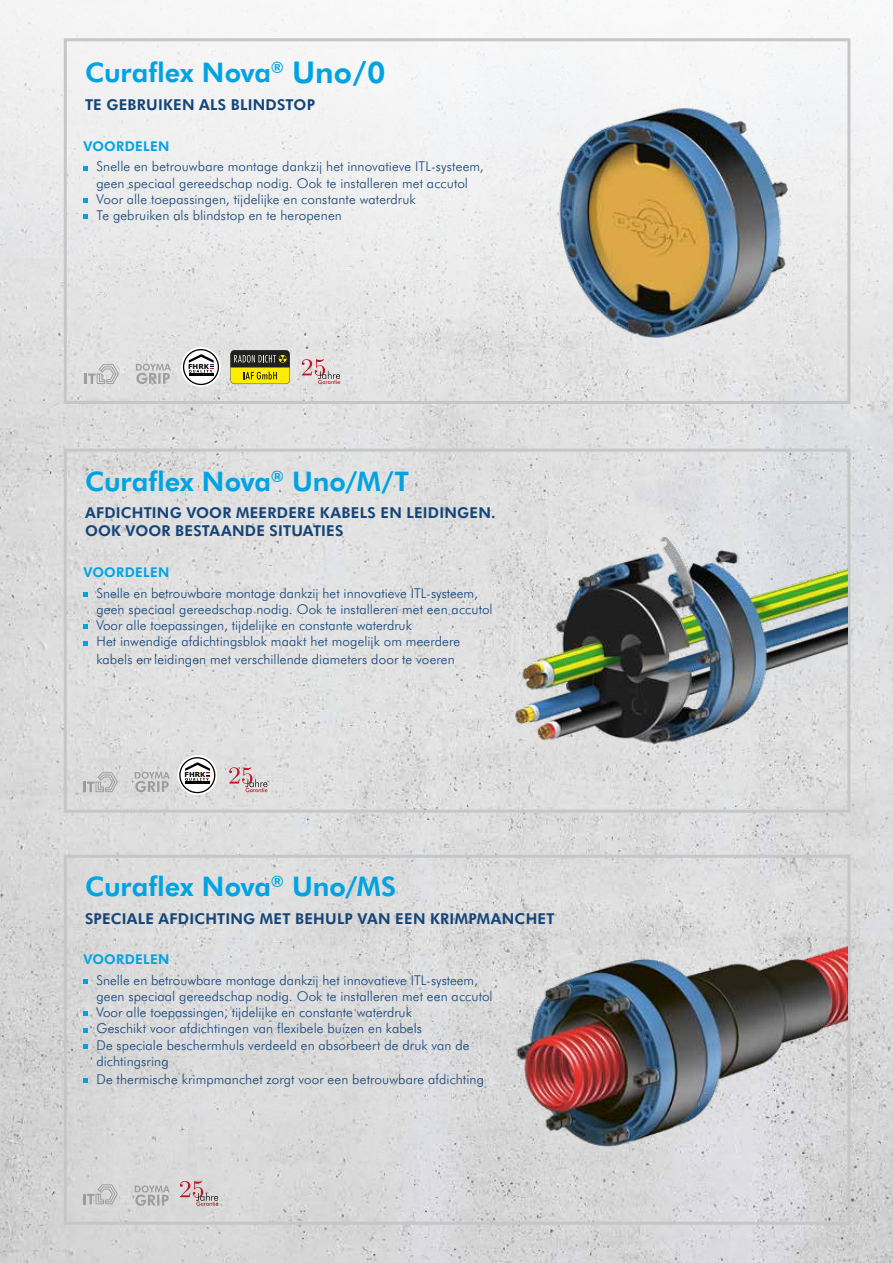
<style>
.page{position:relative;width:893px;height:1263px;background:#fff}
.page>*{position:absolute;margin:0;border:0;box-sizing:border-box;transform-origin:0 0}
.t1{font:700 27px "Futura BT";letter-spacing:-.005em;color:#00a3e2}
.t2{font:700 15px/18px "Futura BT";letter-spacing:.015em;color:#144478}
.t3{font:300 13.5px/16.2px "Futura BT";letter-spacing:.005em;color:#144478}
.t4{font:700 13.5px "Futura BT";letter-spacing:.02em;color:#00a3e2}
.t5{font:700 6.9px "Verdana";color:#000}
.s1{font-size:30px}
</style>
<div class="page">
<img style="left:0;top:0;width:893px;height:1263px">
<div style="left:64px;top:38px;width:786px;height:366px;border:3px solid #c6c6c6"></div>
<img style="left:536px;top:91px;width:279px;height:260px">
<div style="left:64px;top:449px;width:786px;height:364px;border:3px solid #c6c6c6"></div>
<img style="left:488px;top:538px;width:359px;height:222px">
<div style="left:64px;top:855px;width:786px;height:370px;border:3px solid #c6c6c6"></div>
<img style="left:507px;top:867px;width:340px;height:332px">
<svg style="left:83px;top:772px;width:35px;height:20px"></svg>
<svg style="left:135px;top:772px;width:35px;height:20px"></svg>
<svg style="left:229px;top:767px;width:38px;height:25px"></svg>
<svg style="left:177px;top:755px;width:40px;height:40px"></svg>
<svg style="left:179px;top:757px;width:36px;height:36px"></svg>
<svg style="left:85px;top:364px;width:34px;height:20px"></svg>
<svg style="left:136px;top:364px;width:35px;height:20px"></svg>
<svg style="left:181px;top:347px;width:40px;height:40px"></svg>
<svg style="left:183px;top:349px;width:36px;height:36px"></svg>
<svg style="left:302px;top:359px;width:38px;height:25px"></svg>
<svg style="left:230px;top:350px;width:60px;height:34px;background:#8c8523"></svg>
<svg style="left:83px;top:1184px;width:35px;height:20px"></svg>
<svg style="left:135px;top:1185px;width:35px;height:21px"></svg>
<svg style="left:180px;top:1181px;width:38px;height:25px"></svg>
<svg style="left:84px;top:979px;width:4px;height:5px"></svg>
<svg style="left:84px;top:1011px;width:4px;height:5px"></svg>
<svg style="left:84px;top:1028px;width:4px;height:4px"></svg>
<svg style="left:84px;top:1044px;width:4px;height:4px"></svg>
<svg style="left:84px;top:1078px;width:4px;height:5px"></svg>
<svg style="left:84px;top:592px;width:4px;height:5px"></svg>
<svg style="left:84px;top:625px;width:4px;height:4px"></svg>
<svg style="left:84px;top:641px;width:4px;height:4px"></svg>
<svg style="left:84px;top:166px;width:4px;height:4px"></svg>
<svg style="left:84px;top:198px;width:4px;height:5px"></svg>
<svg style="left:84px;top:214px;width:4px;height:5px"></svg>
<h1 class="t1" style="left:85px;top:53px;width:302px">Curaflex Nova<sup>®</sup> <span class="s1">Uno/0</span></h1>
<p class="t2" style="left:85px;top:95px;width:232px">TE GEBRUIKEN ALS BLINDSTOP</p>
<p class="t4" style="left:84px;top:137px;width:87px">VOORDELEN</p>
<p class="t3" style="left:96px;top:158px;width:389px">Snelle en betrouwbare montage dankzij het innovatieve ITL-systeem, geen speciaal gereedschap nodig. Ook te installeren met accutol Voor alle toepassingen, tijdelijke en constante waterdruk<br>Te gebruiken als blindstop en te heropenen</p>
<p class="t5" style="left:188px;top:361px;width:23px">FHRK</p>
<h1 class="t1" style="left:85px;top:463px;width:326px">Curaflex Nova<sup>®</sup> Uno/M/T</h1>
<p class="t2" style="left:85px;top:503px;width:412px">AFDICHTING VOOR MEERDERE KABELS EN LEIDINGEN.<br>OOK VOOR BESTAANDE SITUATIES</p>
<p class="t4" style="left:84px;top:563px;width:87px">VOORDELEN</p>
<p class="t3" style="left:96px;top:584px;width:398px">Snelle en betrouwbare montage dankzij het innovatieve ITL-systeem, geen speciaal gereedschap nodig. Ook te installeren met een accutol Voor alle toepassingen, tijdelijke en constante waterdruk<br>Het inwendige afdichtingsblok maakt het mogelijk om meerdere</p>
<p class="t3" style="left:96px;top:651px;width:360px">kabels en leidingen met verschillende diameters door te voeren</p>
<p class="t5" style="left:184px;top:769px;width:23px">FHRK</p>
<h1 class="t1" style="left:85px;top:867px;width:313px">Curaflex Nova<sup>®</sup> Uno/MS</h1>
<p class="t2" style="left:85px;top:909px;width:471px">SPECIALE AFDICHTING MET BEHULP VAN EEN KRIMPMANCHET</p>
<p class="t4" style="left:84px;top:950px;width:87px">VOORDELEN</p>
<p class="t3" style="left:96px;top:971px;width:398px">Snelle en betrouwbare montage dankzij het innovatieve ITL-systeem, geen speciaal gereedschap nodig. Ook te installeren met een accutol Voor alle toepassingen, tijdelijke en constante waterdruk<br>Geschikt voor afdichtingen van flexibele buizen en kabels<br>De speciale beschermhuls verdeeld en absorbeert de druk van de dichtingsring</p>
<p class="t3" style="left:96px;top:1070px;width:389px">De thermische krimpmanchet zorgt voor een betrouwbare afdichting</p>
</div>
